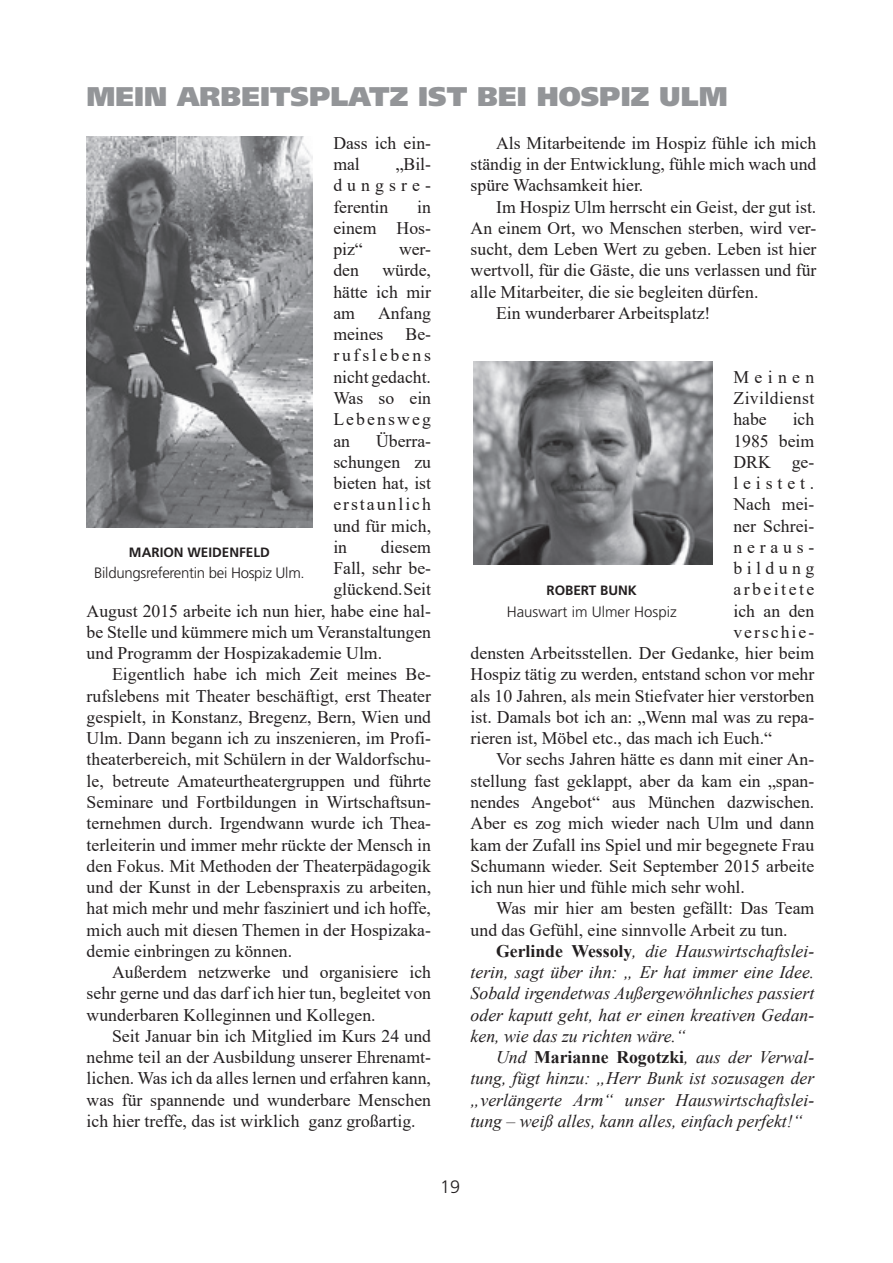
<style>
.page{position:relative;width:893px;height:1263px;background:#fff}
.page>*{position:absolute;margin:0;border:0;box-sizing:border-box;transform-origin:0 0}
.t1{font:900 27px "Frutiger";color:#939598}
.t2{font:300 18px "Frutiger";color:#231f20}
.t3{font:17.7px/21.3px "Times New Roman";color:#231f20;text-align:justify}
.t4{font:italic 17.7px "Times New Roman";color:#231f20}
.t5{font:17.7px "Times New Roman";letter-spacing:.14em;color:#231f20}
.t6{font:17.7px "Times New Roman";letter-spacing:.115em;color:#231f20}
.t7{font:17.7px "Times New Roman";letter-spacing:.275em;color:#231f20}
.t8{font:17.7px "Times New Roman";letter-spacing:.25em;color:#231f20}
.t9{font:300 15px "Frutiger";letter-spacing:-.02em;color:#231f20}
.t10{font:300 15px "Frutiger";color:#231f20}
.t11{font:700 13.5px "Frutiger";color:#231f20}
.s1{font-weight:700;font-style:normal}
</style>
<div class="page">
<img style="left:87px;top:137px;width:225px;height:391px">
<img style="left:473px;top:362px;width:239px;height:202px">
<h1 class="t1" style="left:87px;top:80px;width:640px">MEIN ARBEITSPLATZ IST BEI HOSPIZ ULM</h1>
<p class="t3" style="left:333px;top:132px;width:99px">Dass ich ein&shy;mal</p>
<p class="t3" style="left:333px;top:153px;width:99px;text-indent:62px">„Bil&shy;dungsre&shy;ferentin</p>
<p class="t3" style="left:333px;top:195px;width:99px;text-indent:84px">in einem Hos&shy;piz“</p>
<p class="t3" style="left:399px;top:238px;width:34px">wer-</p>
<p class="t3" style="left:333px;top:259px;width:99px;text-indent:49px">würde, hätte ich mir am</p>
<p class="t3" style="left:333px;top:259px;width:27px">den</p>
<p class="t3" style="left:333px;top:302px;width:99px;text-indent:45px">Anfang meines Be&shy;rufslebens nicht gedacht.<br>Was so ein Lebensweg an</p>
<p class="t3" style="left:333px;top:429px;width:99px;text-indent:43px">Überra&shy;schungen zu bieten hat, ist erstaunlich und für mich, in</p>
<p class="t3" style="left:381px;top:536px;width:52px">diesem</p>
<p class="t3" style="left:333px;top:557px;width:99px">Fall, sehr be-</p>
<p class="t3" style="left:333px;top:578px;width:99px">glückend. Seit</p>
<p class="t3" style="left:87px;top:599px;width:346px">August 2015 arbeite ich nun hier, habe eine hal-</p>
<p class="t3" style="left:87px;top:621px;width:346px">be Stelle und kümmere mich um Veranstaltungen</p>
<p class="t3" style="left:87px;top:642px;width:297px">und Programm der Hospizakademie Ulm.</p>
<p class="t3" style="left:112px;top:663px;width:320px">Eigentlich habe ich mich Zeit meines Be-</p>
<p class="t3" style="left:87px;top:684px;width:346px">rufslebens mit Theater beschäftigt, erst Theater</p>
<p class="t3" style="left:87px;top:706px;width:346px">gespielt, in Konstanz, Bregenz, Bern, Wien und</p>
<p class="t3" style="left:87px;top:727px;width:346px">Ulm. Dann begann ich zu inszenieren, im Profi-</p>
<p class="t3" style="left:87px;top:748px;width:346px">theaterbereich, mit Schülern in der Waldorfschu-</p>
<p class="t3" style="left:87px;top:769px;width:346px">le, betreute Amateurtheatergruppen und führte</p>
<p class="t3" style="left:87px;top:791px;width:346px">Seminare und Fortbildungen in Wirtschaftsun-</p>
<p class="t3" style="left:87px;top:812px;width:346px">ternehmen durch. Irgendwann wurde ich Thea-</p>
<p class="t3" style="left:87px;top:833px;width:346px">terleiterin und immer mehr rückte der Mensch in</p>
<p class="t3" style="left:87px;top:855px;width:346px">den Fokus. Mit Methoden der Theaterpädagogik</p>
<p class="t3" style="left:87px;top:876px;width:346px">und der Kunst in der Lebenspraxis zu arbeiten,</p>
<p class="t3" style="left:87px;top:897px;width:346px">hat mich mehr und mehr fasziniert und ich hoffe,</p>
<p class="t3" style="left:87px;top:918px;width:346px">mich auch mit diesen Themen in der Hospizaka-</p>
<p class="t3" style="left:87px;top:940px;width:207px">demie einbringen zu können.</p>
<p class="t3" style="left:112px;top:961px;width:320px">Außerdem netzwerke und organisiere ich</p>
<p class="t3" style="left:87px;top:982px;width:346px">sehr gerne und das darf ich hier tun, begleitet von</p>
<p class="t3" style="left:87px;top:1003px;width:291px">wunderbaren Kolleginnen und Kollegen.</p>
<p class="t3" style="left:112px;top:1025px;width:320px">Seit Januar bin ich Mitglied im Kurs 24 und</p>
<p class="t3" style="left:87px;top:1046px;width:346px">nehme teil an der Ausbildung unserer Ehrenamt-</p>
<p class="t3" style="left:87px;top:1067px;width:346px">lichen. Was ich da alles lernen und erfahren kann,</p>
<p class="t3" style="left:87px;top:1088px;width:346px">was für spannende und wunderbare Menschen</p>
<p class="t3" style="left:87px;top:1110px;width:331px">ich hier treffe, das ist wirklich ganz großartig.</p>
<p class="t11" style="left:129px;top:544px;width:143px">MARION WEIDENFELD</p>
<p class="t9" style="left:94px;top:564px;width:212px">Bildungsreferentin bei Hospiz Ulm.</p>
<p class="t3" style="left:471px;top:132px;width:347px;text-indent:26px">Als Mitarbeitende im Hospiz fühle ich mich ständig in der Entwicklung, fühle mich wach und spüre Wachsamkeit hier.</p>
<p class="t3" style="left:496px;top:195px;width:322px">Im Hospiz Ulm herrscht ein Geist, der gut ist.</p>
<p class="t3" style="left:471px;top:217px;width:347px">An einem Ort, wo Menschen sterben, wird ver-</p>
<p class="t3" style="left:471px;top:238px;width:347px">sucht, dem Leben Wert zu geben. Leben ist hier</p>
<p class="t3" style="left:471px;top:259px;width:347px">wertvoll, für die Gäste, die uns verlassen und für</p>
<p class="t3" style="left:471px;top:281px;width:289px">alle Mitarbeiter, die sie begleiten dürfen.</p>
<p class="t3" style="left:496px;top:302px;width:216px">Ein wunderbarer Arbeitsplatz!</p>
<p class="t3" style="left:733px;top:366px;width:82px">Meinen Zivildienst habe</p>
<p class="t3" style="left:793px;top:408px;width:23px">ich</p>
<p class="t3" style="left:733px;top:429px;width:82px">1985 beim</p>
<p class="t3" style="left:733px;top:451px;width:82px">DRK ge-</p>
<p class="t7" style="left:733px;top:471px;width:82px">leistet.</p>
<p class="t3" style="left:733px;top:493px;width:82px">Nach mei-</p>
<p class="t3" style="left:733px;top:514px;width:82px">ner Schrei-</p>
<p class="t3" style="left:733px;top:536px;width:82px">neraus-</p>
<p class="t8" style="left:733px;top:556px;width:82px">bildung</p>
<p class="t5" style="left:733px;top:577px;width:82px">arbeitete</p>
<p class="t3" style="left:733px;top:599px;width:82px">ich an den</p>
<p class="t6" style="left:733px;top:619px;width:82px">verschie-</p>
<p class="t3" style="left:471px;top:642px;width:345px">densten Arbeitsstellen. Der Gedanke, hier beim</p>
<p class="t3" style="left:471px;top:663px;width:345px">Hospiz tätig zu werden, entstand schon vor mehr</p>
<p class="t3" style="left:471px;top:684px;width:345px">als 10 Jahren, als mein Stiefvater hier verstorben</p>
<p class="t3" style="left:471px;top:706px;width:345px">ist. Damals bot ich an: „Wenn mal was zu repa-</p>
<p class="t3" style="left:471px;top:727px;width:303px">rieren ist, Möbel etc., das mach ich Euch.“</p>
<p class="t3" style="left:496px;top:748px;width:320px">Vor sechs Jahren hätte es dann mit einer An-</p>
<p class="t3" style="left:471px;top:769px;width:345px">stellung fast geklappt, aber da kam ein „span-</p>
<p class="t3" style="left:471px;top:791px;width:345px">nendes Angebot“ aus München dazwischen.</p>
<p class="t3" style="left:471px;top:812px;width:345px">Aber es zog mich wieder nach Ulm und dann</p>
<p class="t3" style="left:471px;top:833px;width:345px">kam der Zufall ins Spiel und mir begegnete Frau</p>
<p class="t3" style="left:471px;top:855px;width:345px">Schumann wieder. Seit September 2015 arbeite</p>
<p class="t3" style="left:471px;top:876px;width:276px">ich nun hier und fühle mich sehr wohl.</p>
<p class="t3" style="left:496px;top:897px;width:320px">Was mir hier am besten gefällt: Das Team</p>
<p class="t3" style="left:471px;top:918px;width:319px">und das Gefühl, eine sinnvolle Arbeit zu tun.</p>
<p class="t4" style="left:496px;top:939px;width:320px"><span class="s1">Gerlinde Wessoly</span>, die Hauswirtschaftslei-</p>
<p class="t4" style="left:471px;top:960px;width:345px">terin, sagt über ihn: „ Er hat immer eine Idee.</p>
<p class="t4" style="left:471px;top:981px;width:345px">Sobald irgendetwas Außergewöhnliches passiert</p>
<p class="t4" style="left:471px;top:1002px;width:345px">oder kaputt geht, hat er einen kreativen Gedan-</p>
<p class="t4" style="left:471px;top:1024px;width:217px">ken, wie das zu richten wäre.“</p>
<p class="t4" style="left:496px;top:1045px;width:320px">Und <span class="s1">Marianne Rogotzki</span>, aus der Verwal-</p>
<p class="t4" style="left:471px;top:1066px;width:345px">tung, fügt hinzu: „Herr Bunk ist sozusagen der</p>
<p class="t4" style="left:471px;top:1087px;width:345px">„verlängerte Arm“ unser Hauswirtschaftslei-</p>
<p class="t4" style="left:471px;top:1109px;width:333px">tung – weiß alles, kann alles, einfach perfekt!“</p>
<p class="t11" style="left:546px;top:583px;width:36px">ROBERT</p>
<p class="t11" style="left:600px;top:583px;width:38px">BUNK</p>
<p class="t10" style="left:507px;top:603px;width:172px">Hauswart im Ulmer Hospiz</p>
<p class="t2" style="left:440px;top:1176px;width:22px">1 9</p>
</div>
